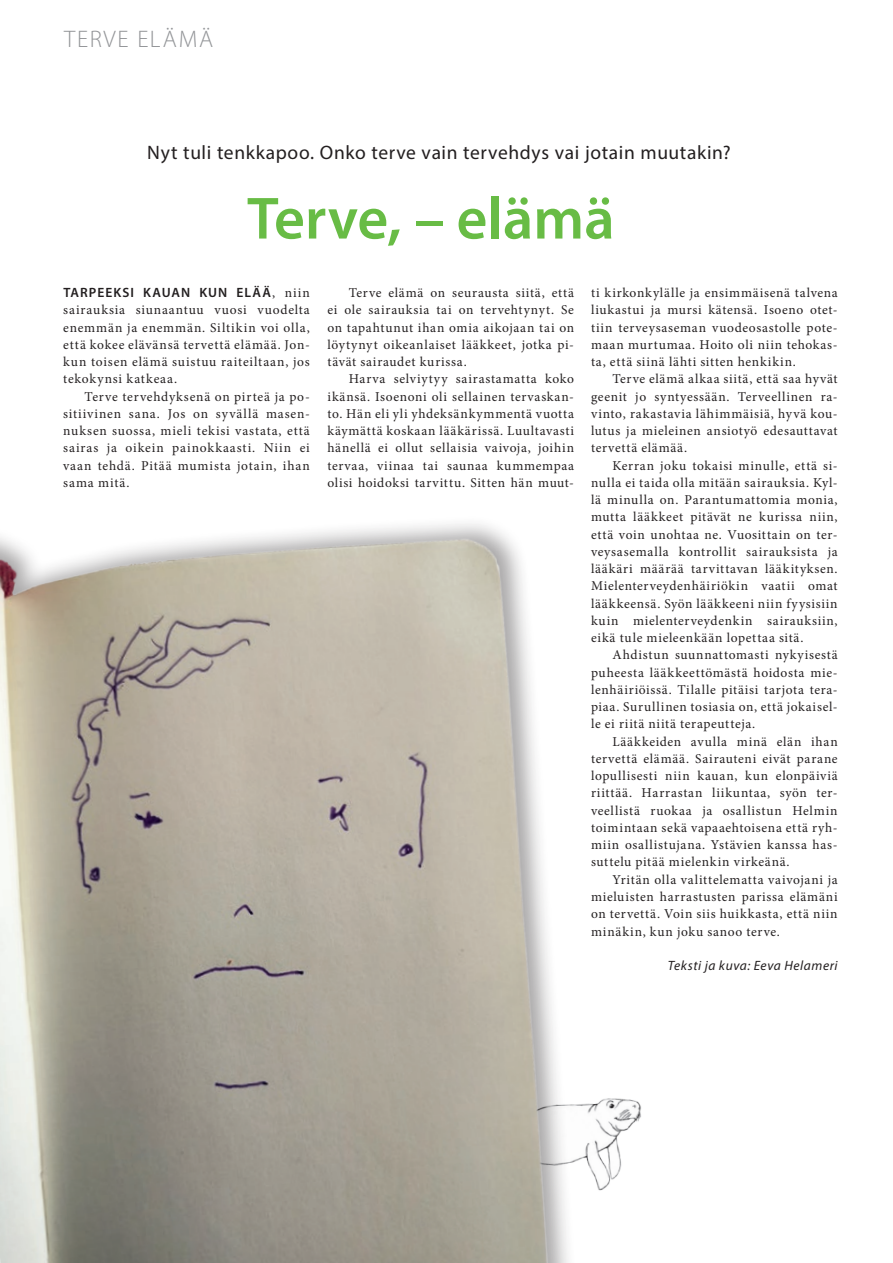
<style>
.page{position:relative;width:893px;height:1263px;background:#fff}
.page>*{position:absolute;margin:0;border:0;box-sizing:border-box;transform-origin:0 0}
.t1{font:600 60px "Myriad Pro";color:#68bc45}
.t2{font:300 24px "Myriad Pro";color:#939598}
.t3{font:19.5px "Myriad Pro";letter-spacing:.035em;color:#231f20}
.t4{font:13.5px/17.2px "Minion Pro";letter-spacing:.055em;color:#231f20;text-align:justify}
.t5{font:600 13.5px "Myriad Pro";letter-spacing:.08em;color:#231f20}
.t6{font:italic 13.5px "Myriad Pro";letter-spacing:.045em;color:#231f20}
.s1{font-family:"Minion Pro";font-weight:400}
</style>
<div class="page">
<img style="left:577px;top:1098px;width:64px;height:93px">
<div style="left:0;top:515px;width:577px;height:748px;background:#231f20;opacity:.4"></div>
<img style="left:0;top:515px;width:556px;height:748px">
<h2 class="t2" style="left:64px;top:25px;width:103px">TERVE ELÄMÄ</h2>
<h3 class="t3" style="left:147px;top:141px;width:585px">Nyt tuli tenkkapoo. Onko terve vain tervehdys vai jotain muutakin?</h3>
<h1 class="t1" style="left:247px;top:180px;width:369px">TERVE, – ELÄMÄ</h1>
<p class="t5" style="left:63px;top:284px;width:248px">TARPEEKSI KAUAN KUN ELÄÄ<span class="s1">, niin</span></p>
<p class="t4" style="left:63px;top:301px;width:248px">sairauksia siunaantuu vuosi vuodelta enemmän ja enemmän. Siltikin voi olla, että kokee elävänsä tervettä elämää. Jon&shy;kun toisen elämä suistuu raiteiltaan, jos tekokynsi katkeaa.</p>
<p class="t4" style="left:63px;top:388px;width:248px;text-indent:21px">Terve tervehdyksenä on pirteä ja po&shy;sitiivinen sana. Jos on syvällä masen&shy;nuksen suossa, mieli tekisi vastata, että sairas ja oikein painokkaasti. Niin ei vaan tehdä. Pitää mumista jotain, ihan sama mitä.</p>
<p class="t4" style="left:327px;top:284px;width:248px;text-indent:21px">Terve elämä on seurausta siitä, että ei ole sairauksia tai on tervehtynyt. Se on tapahtunut ihan omia aikojaan tai on löytynyt oikeanlaiset lääkkeet, jotka pi&shy;tävät sairaudet kurissa.</p>
<p class="t4" style="left:327px;top:370px;width:248px;text-indent:21px">Harva selviytyy sairastamatta koko ikänsä. Isoenoni oli sellainen tervaskan&shy;to. Hän eli yli yhdeksänkymmentä vuotta käymättä koskaan lääkärissä. Luultavasti hänellä ei ollut sellaisia vaivoja, joihin tervaa, viinaa tai saunaa kummempaa olisi hoidoksi tarvittu. Sitten hän muut-</p>
<p class="t4" style="left:591px;top:284px;width:248px">ti kirkonkylälle ja ensimmäisenä talvena liukastui ja mursi kätensä. Isoeno otet&shy;tiin terveysaseman vuodeosastolle pote&shy;maan murtumaa. Hoito oli niin tehokas&shy;ta, että siinä lähti sitten henkikin.</p>
<p class="t4" style="left:591px;top:370px;width:248px;text-indent:21px">Terve elämä alkaa siitä, että saa hyvät geenit jo syntyessään. Terveellinen ra&shy;vinto, rakastavia lähimmäisiä, hyvä kou&shy;lutus ja mieleinen ansiotyö edesauttavat tervettä elämää.</p>
<p class="t4" style="left:591px;top:457px;width:248px;text-indent:21px">Kerran joku tokaisi minulle, että si&shy;nulla ei taida olla mitään sairauksia. Kyl&shy;lä minulla on. Parantumattomia monia, mutta lääkkeet pitävät ne kurissa niin, että voin unohtaa ne. Vuosittain on ter&shy;veysasemalla kontrollit sairauksista ja lääkäri määrää tarvittavan lääkityksen.<br>Mielenterveydenhäiriökin vaatii omat lääkkeensä. Syön lääkkeeni niin fyysisiin kuin mielenterveydenkin sairauksiin, eikä tule mieleenkään lopettaa sitä.</p>
<p class="t4" style="left:591px;top:646px;width:248px;text-indent:21px">Ahdistun suunnattomasti nykyisestä puheesta lääkkeettömästä hoidosta mie&shy;lenhäiriöissä. Tilalle pitäisi tarjota tera&shy;piaa. Surullinen tosiasia on, että jokaisel&shy;le ei riitä niitä terapeutteja.</p>
<p class="t4" style="left:591px;top:733px;width:248px;text-indent:21px">Lääkkeiden avulla minä elän ihan tervettä elämää. Sairauteni eivät parane lopullisesti niin kauan, kun elonpäiviä riittää. Harrastan liikuntaa, syön ter&shy;veellistä ruokaa ja osallistun Helmin toimintaan sekä vapaaehtoisena että ryh&shy;miin osallistujana. Ystävien kanssa has&shy;suttelu pitää mielenkin virkeänä.</p>
<p class="t4" style="left:591px;top:871px;width:248px;text-indent:21px">Yritän olla valittelematta vaivojani ja mieluisten harrastusten parissa elämäni on tervettä. Voin siis huikkasta, että niin minäkin, kun joku sanoo terve.</p>
<p class="t6" style="left:668px;top:957px;width:171px">Teksti ja kuva: Eeva Helameri</p>
</div>
